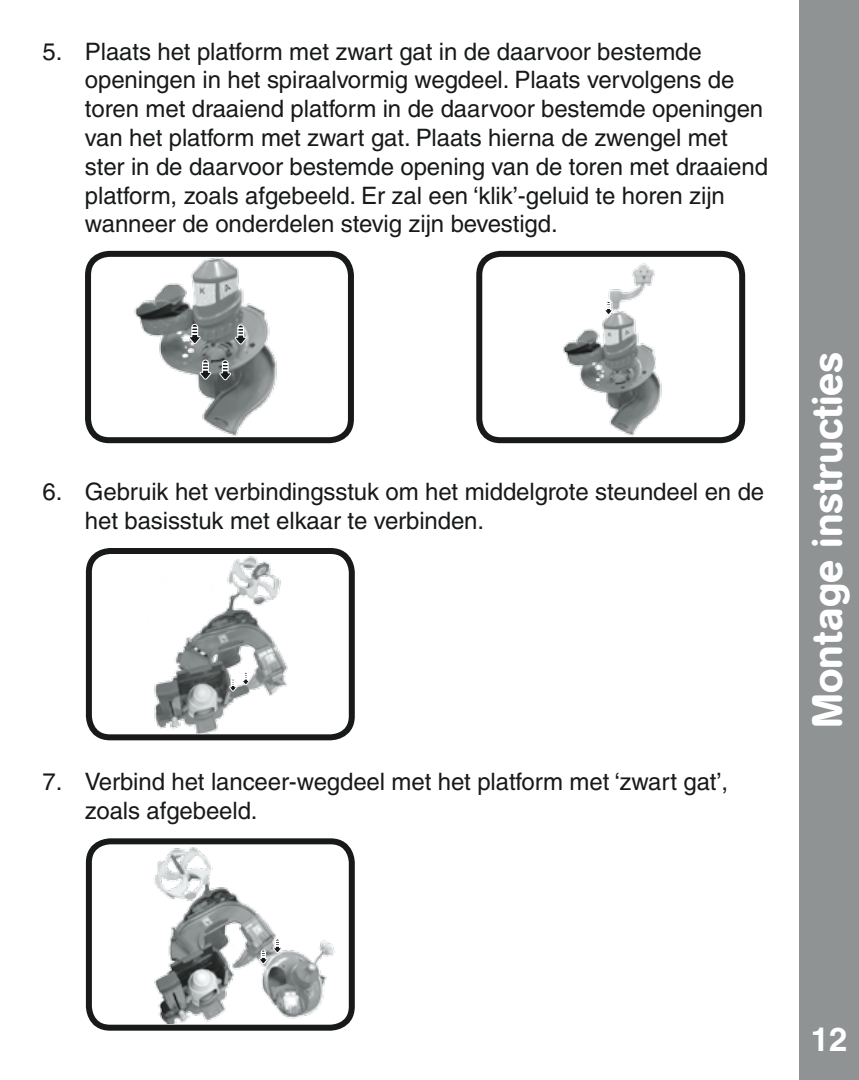
<style>
.page{position:relative;width:859px;height:1080px;background:#fff}
.page>*{position:absolute;margin:0;border:0;box-sizing:border-box;transform-origin:0 0}
.t1{font:500 42px "AG Book Rounded";color:#fff}
.t2{font:700 33px "Helvetica";color:#fff}
.t3{font:500 24px/28.8px "Helvetica";letter-spacing:-.005em;color:#171a19}
</style>
<div class="page">
<div style="left:799px;top:0;width:60px;height:1080px;background:#8f9394"></div>
<div style="left:86px;top:838px;width:269px;height:193px;border:6px solid #171a19;border-radius:21px"></div>
<img style="left:94px;top:847px;width:244px;height:177px">
<svg style="left:259px;top:938px;width:23px;height:26px"></svg>
<div style="left:86px;top:548px;width:269px;height:192px;border:6px solid #171a19;border-radius:21px"></div>
<img style="left:146px;top:553px;width:149px;height:184px">
<svg style="left:229px;top:672px;width:21px;height:20px"></svg>
<div style="left:85px;top:251px;width:269px;height:192px;border:6px solid #171a19;border-radius:21px"></div>
<img style="left:129px;top:251px;width:156px;height:190px">
<svg style="left:199px;top:359px;width:13px;height:21px"></svg>
<svg style="left:219px;top:360px;width:12px;height:21px"></svg>
<svg style="left:189px;top:324px;width:12px;height:20px"></svg>
<svg style="left:235px;top:324px;width:12px;height:21px"></svg>
<div style="left:476px;top:251px;width:269px;height:192px;border:6px solid #171a19;border-radius:21px"></div>
<img style="left:608px;top:263px;width:47px;height:44px">
<img style="left:559px;top:307px;width:108px;height:131px">
<svg style="left:604px;top:301px;width:9px;height:14px"></svg>
<p class="t3" style="left:85px;top:37px;width:684px;text-indent:-43px">5. Plaats het platform met zwart gat in de daarvoor bestemde openingen in het spiraalvormig wegdeel. Plaats vervolgens de toren met draaiend platform in de daarvoor bestemde openingen van het platform met zwart gat. Plaats hierna de zwengel met ster in de daarvoor bestemde opening van de toren met draaiend platform, zoals afgebeeld. Er zal een ‘klik’-geluid te horen zijn wanneer de onderdelen stevig zijn bevestigd.</p>
<p class="t3" style="left:85px;top:477px;width:681px;text-indent:-43px">6. Gebruik het verbindingsstuk om het middelgrote steundeel en de het basisstuk met elkaar te verbinden.</p>
<p class="t3" style="left:85px;top:767px;width:645px;text-indent:-43px">7. Verbind het lanceer-wegdeel met het platform met ‘zwart gat’, zoals afgebeeld.</p>
<h1 class="t1" style="left:803px;top:728px;width:378px;rotate:-90deg">Montage instructies</h1>
<h2 class="t2" style="left:811px;top:1020px;width:38px">12</h2>
</div>
